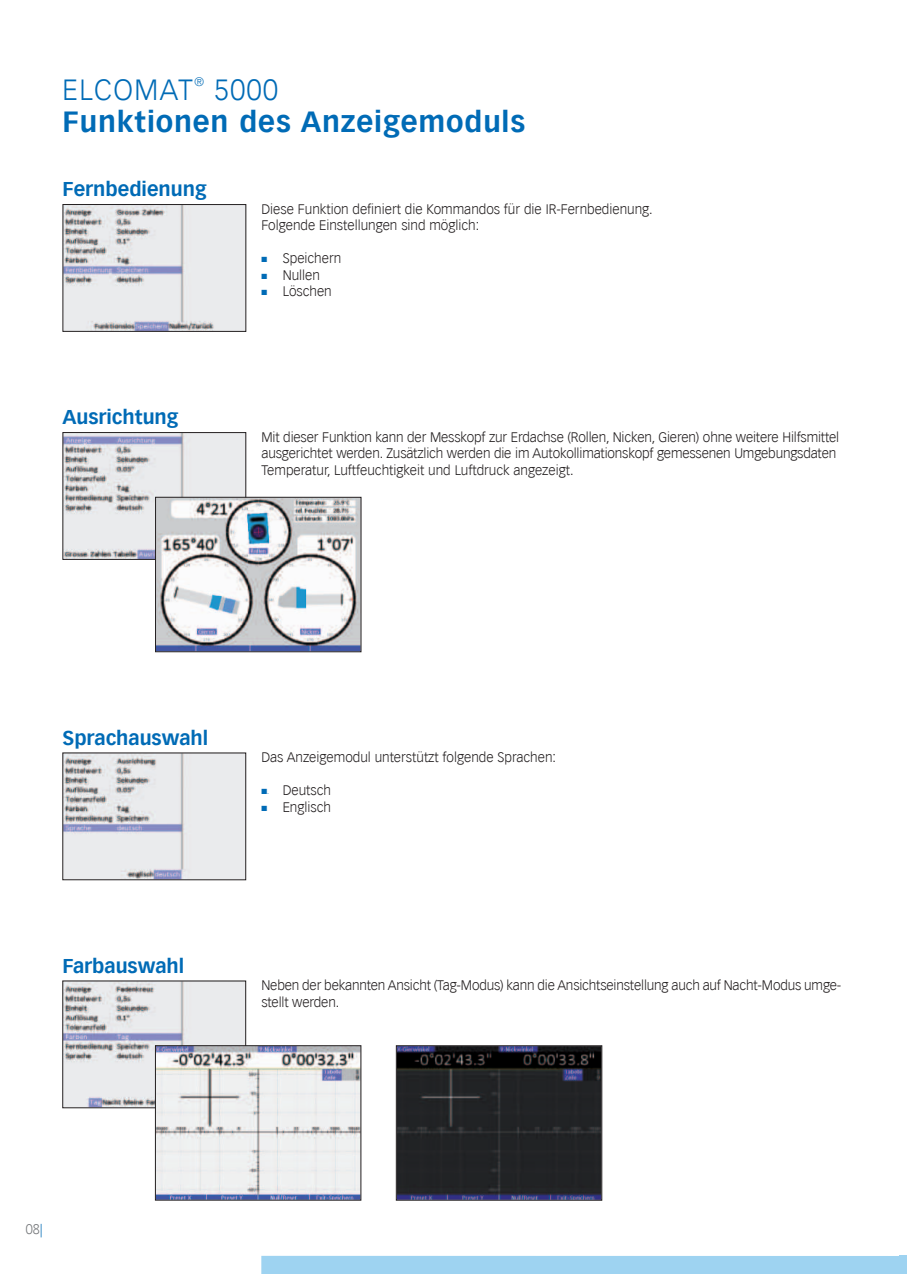
<style>
.page{position:relative;width:907px;height:1274px;background:#fff}
.page>*{position:absolute;margin:0;border:0;box-sizing:border-box;transform-origin:0 0}
.t1{font:700 28.5px "Vectora LH";letter-spacing:.03em;color:#006bb6}
.t2{font:300 28.5px "Vectora LH";letter-spacing:.05em;color:#006bb6}
.t3{font:700 19.5px "Vectora LH";color:#006bb6}
.t4{font:300 13.5px/16.5px "Vectora LH";letter-spacing:-.01em;color:#231f20}
.t5{font:300 13.5px "Vectora LH";color:#76787b}
.t6{font:300 12px "Vectora LH";color:#006bb6}
.s1{color:#006bb6}
.s2{font-size:7.5px;color:#006bb6}
</style>
<div class="page">
<img style="left:65px;top:206px;width:179px;height:124px">
<div style="left:63px;top:204px;width:183px;height:128px;border:1px solid #231f20"></div>
<img style="left:64px;top:434px;width:180px;height:124px">
<div style="left:62px;top:432px;width:184px;height:128px;border:1px solid #231f20"></div>
<img style="left:157px;top:499px;width:202px;height:151px">
<div style="left:155px;top:497px;width:206px;height:155px;border:1px solid #231f20"></div>
<img style="left:64px;top:754px;width:180px;height:124px">
<div style="left:62px;top:752px;width:184px;height:128px;border:1px solid #231f20"></div>
<img style="left:64px;top:982px;width:180px;height:124px">
<div style="left:62px;top:980px;width:184px;height:128px;border:1px solid #231f20"></div>
<img style="left:157px;top:1047px;width:202px;height:151px">
<div style="left:155px;top:1045px;width:206px;height:155px;border:1px solid #231f20"></div>
<img style="left:398px;top:1047px;width:202px;height:151px">
<div style="left:396px;top:1045px;width:206px;height:155px;border:1px solid #231f20"></div>
<div style="left:261px;top:1255px;width:646px;height:19px;background:#9ed3f1"></div>
<h1 class="t2" style="left:63px;top:74px;width:132px">ELCOMAT</h1>
<p class="t6" style="left:194px;top:75px;width:11px">®</p>
<h1 class="t2" style="left:214px;top:74px;width:65px">5000</h1>
<h1 class="t1" style="left:63px;top:104px;width:464px">Funktionen des Anzeigemoduls</h1>
<h2 class="t3" style="left:63px;top:177px;width:146px">Fernbedienung</h2>
<h2 class="t3" style="left:62px;top:405px;width:117px">Ausrichtung</h2>
<p class="t4" style="left:262px;top:201px;width:393px">Diese Funktion definiert die Kommandos für die IR-Fernbedienung.<br>Folgende Einstellungen sind möglich:</p>
<p class="t4" style="left:262px;top:250px;width:81px"><span class="s1">■</span> Speichern</p>
<p class="t4" style="left:262px;top:267px;width:60px"><span class="s1">■</span> Nullen</p>
<p class="t4" style="left:262px;top:283px;width:72px"><span class="s1">■</span> Löschen</p>
<p class="t4" style="left:261px;top:429px;width:579px">Mit dieser Funktion kann der Messkopf zur Erdachse (Rollen, Nicken, Gieren) ohne weitere Hilfs mittel ausgerichtet werden. Zusätzlich werden die im Autokollimationskopf gemessenen Umgebungs daten<br>Temperatur, Luftfeuchtigkeit und Luftdruck angezeigt.</p>
<h2 class="t3" style="left:62px;top:726px;width:147px">Sprachauswahl</h2>
<p class="t4" style="left:261px;top:749px;width:296px">Das Anzeigemodul unterstützt folgende Sprachen:</p>
<p class="t4" style="left:261px;top:782px;width:71px"><span class="s1">■</span><span class="s2">.</span> Deutsch</p>
<p class="t4" style="left:261px;top:798px;width:71px"><span class="s1">■</span> Englisch</p>
<h2 class="t3" style="left:62px;top:954px;width:123px">Farbauswahl</h2>
<p class="t4" style="left:261px;top:977px;width:582px">Neben der bekannten Ansicht (Tag-Modus) kann die Ansichtseinstellung auch auf Nacht-Modus umge&shy;stellt werden.</p>
<p class="t5" style="left:26px;top:1221px;width:19px">08<span class="s1">|</span></p>
</div>
